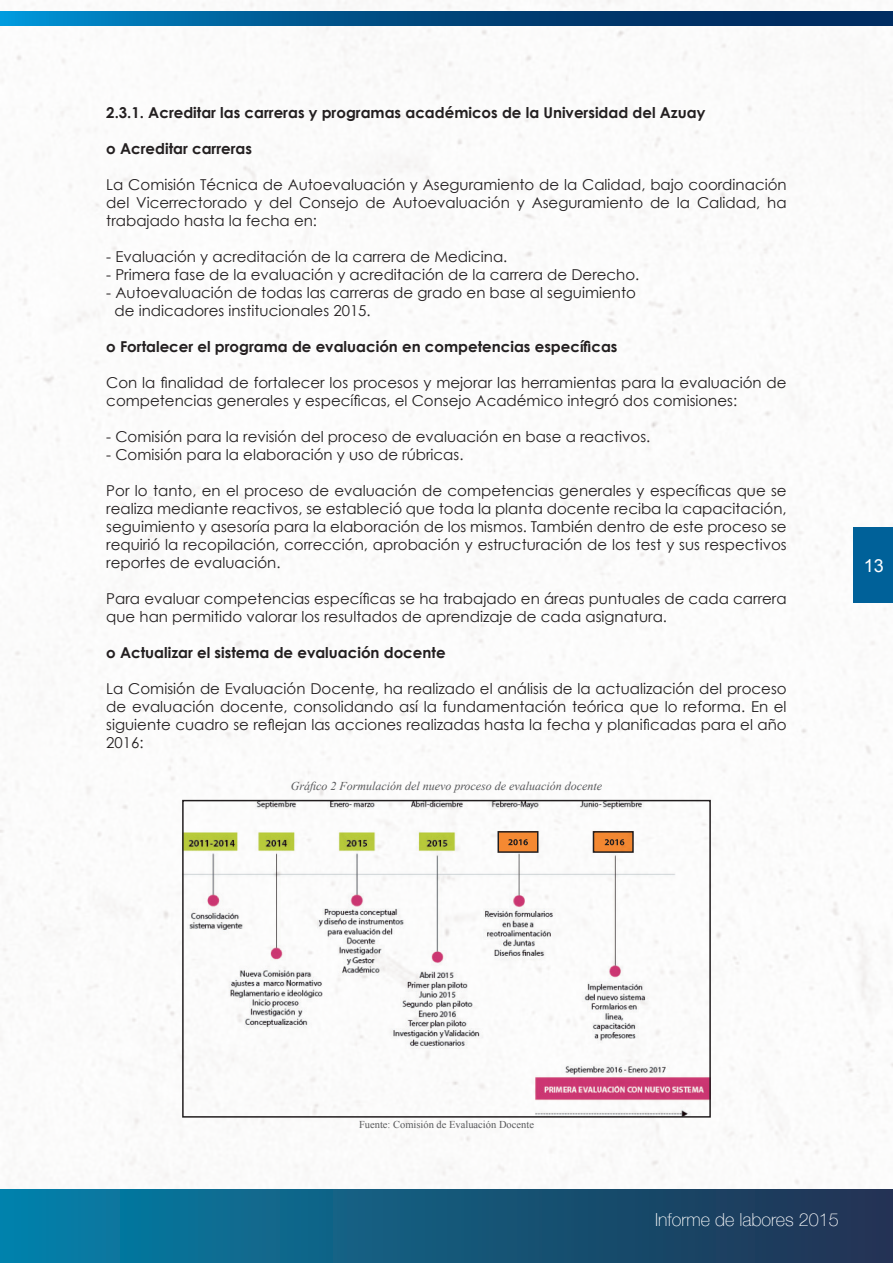
<style>
.page{position:relative;width:893px;height:1263px;background:#fff}
.page>*{position:absolute;margin:0;border:0;box-sizing:border-box;transform-origin:0 0}
.t1{font:100 18px "Helvetica Neue";color:#fff}
.t2{font:18px "Arial";color:#fff}
.t3{font:15px/18px "Century Gothic";color:#231f20;text-align:justify}
.t4{font:700 15px "Century Gothic";color:#231f20}
.t5{font:italic 12px "Times New Roman";color:#57585a}
.t6{font:10.5px "Times New Roman";color:#57585a}
</style>
<div class="page">
<img style="left:0;top:0;width:892px;height:1190px">
<div style="left:0;top:1190px;width:893px;height:73px;background:linear-gradient(to right,#0481a9,#223150)"></div>
<div style="left:853px;top:527px;width:40px;height:75px;background:#006199"></div>
<svg style="left:0;top:11px;width:893px;height:14px;background:#004e86"></svg>
<img style="left:185px;top:803px;width:523px;height:311px">
<div style="left:182px;top:800px;width:529px;height:317px;border:2px solid #231f20"></div>
<div style="left:593px;top:832px;width:40px;height:20px;background:#f58932"></div>
<div style="left:593px;top:831px;width:41px;height:22px;border:2px solid #231f20"></div>
<svg style="left:605px;top:839px;width:19px;height:6px"></svg>
<div style="left:498px;top:832px;width:40px;height:20px;background:#f58932"></div>
<div style="left:497px;top:831px;width:41px;height:22px;border:2px solid #231f20"></div>
<svg style="left:508px;top:839px;width:20px;height:6px"></svg>
<p class="t4" style="left:106px;top:103px;width:601px">2.3.1. Acreditar las carreras y programas académicos de la Universidad del Azuay</p>
<p class="t4" style="left:106px;top:139px;width:147px">o Acreditar carreras</p>
<p class="t3" style="left:106px;top:175px;width:682px">La Comisión Técnica de Autoevaluación y Aseguramiento de la Calidad, bajo coordinación del Vicerrectorado y del Consejo de Autoevaluación y Aseguramiento de la Calidad, ha trabajado hasta la fecha en:</p>
<p class="t3" style="left:106px;top:247px;width:403px">- Evaluación y acreditación de la carrera de Medicina.</p>
<p class="t3" style="left:106px;top:265px;width:535px">- Primera fase de la evaluación y acreditación de la carrera de Derecho.</p>
<p class="t3" style="left:115px;top:283px;width:523px;text-indent:-8px">- Autoevaluación de todas las carreras de grado en base al seguimiento de indicadores institucionales 2015.</p>
<p class="t4" style="left:106px;top:337px;width:513px">o Fortalecer el programa de evaluación en competencias específicas</p>
<p class="t3" style="left:106px;top:373px;width:682px">Con la finalidad de fortalecer los procesos y mejorar las herramientas para la evaluación de competencias generales y específicas, el Consejo Académico integró dos comisiones:</p>
<p class="t3" style="left:106px;top:427px;width:546px">- Comisión para la revisión del proceso de evaluación en base a reactivos.</p>
<p class="t3" style="left:106px;top:445px;width:359px">- Comisión para la elaboración y uso de rúbricas.</p>
<p class="t3" style="left:106px;top:481px;width:682px">Por lo tanto, en el proceso de evaluación de competencias generales y específicas que se realiza mediante reactivos, se estableció que toda la planta docente reciba la capacitación, seguimiento y asesoría para la elaboración de los mismos. También dentro de este proceso se requirió la recopilación, corrección, aprobación y estructuración de los test y sus respectivos reportes de evaluación.</p>
<p class="t3" style="left:106px;top:589px;width:682px">Para evaluar competencias específicas se ha trabajado en áreas puntuales de cada carrera que han permitido valorar los resultados de aprendizaje de cada asignatura.</p>
<p class="t4" style="left:106px;top:643px;width:341px">o Actualizar el sistema de evaluación docente</p>
<p class="t3" style="left:106px;top:679px;width:682px">La Comisión de Evaluación Docente, ha realizado el análisis de la actualización del proceso de evaluación docente, consolidando así la fundamentación teórica que lo reforma. En el siguiente cuadro se reflejan las acciones realizadas hasta la fecha y planificadas para el año 2016:</p>
<p class="t5" style="left:291px;top:777px;width:313px">Gráfico 2 Formulación del nuevo proceso de evaluación docente</p>
<p class="t2" style="left:864px;top:554px;width:22px">13</p>
<p class="t6" style="left:359px;top:1117px;width:176px">Fuente: Comisión de Evaluación Docente</p>
<p class="t1" style="left:655px;top:1206px;width:185px">Informe de labores 2015</p>
</div>
